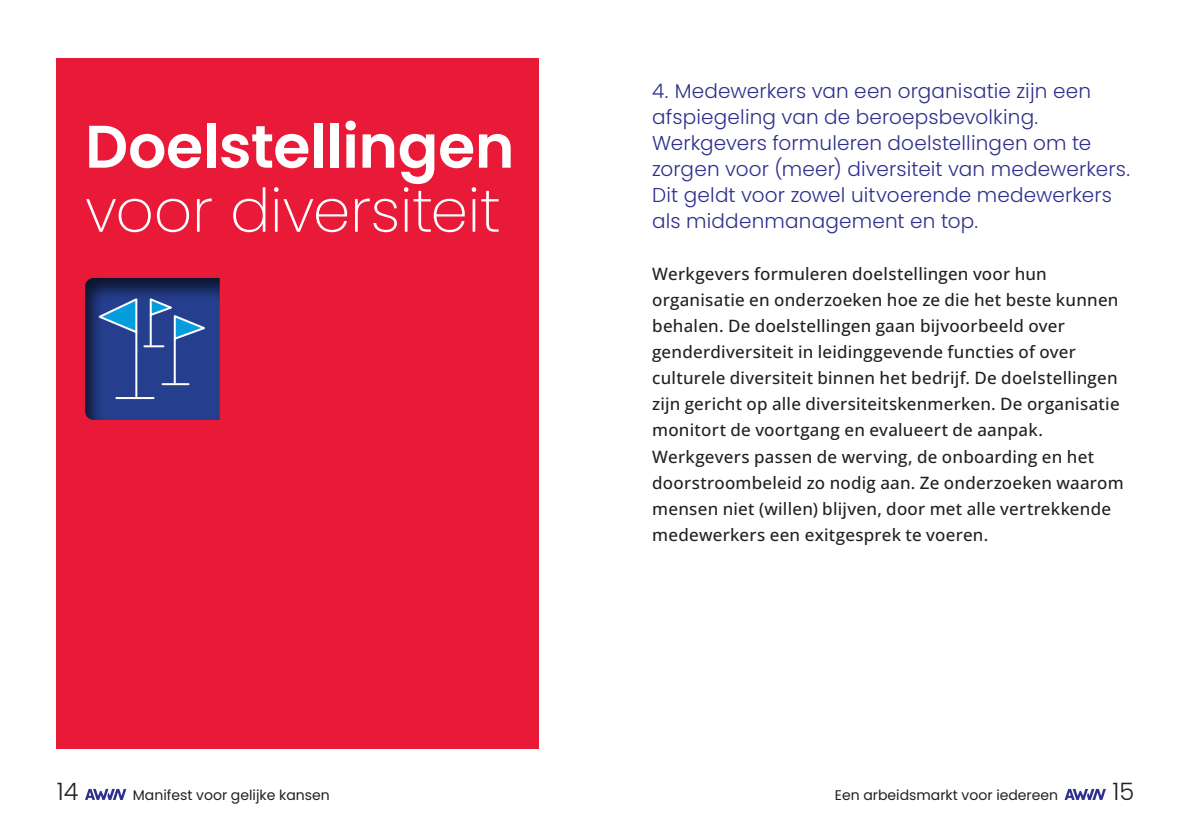
<style>
.page{position:relative;width:1191px;height:840px;background:#fff}
.page>*{position:absolute;margin:0;border:0;box-sizing:border-box;transform-origin:0 0}
.t1{font:200 60px/64px "Poppins";letter-spacing:-.005em;color:#fff}
.t2{font:300 24px "Poppins";color:#231f20}
.t3{font:300 20px/26px "Poppins";letter-spacing:.01em;color:#2f308d}
.t4{font:500 17px/26px "Open Sans";letter-spacing:.015em;color:#231f20}
.t5{font:14px "Poppins";color:#231f20}
.s1{font-weight:600}
</style>
<div class="page">
<div style="left:57px;top:58px;width:482px;height:690px;background:#e91938"></div>
<svg style="left:85px;top:788px;width:41px;height:11px"></svg>
<svg style="left:1065px;top:788px;width:40px;height:11px"></svg>
<svg style="left:85px;top:278px;width:135px;height:142px;background:#2c478a"></svg>
<p class="t1" style="left:85px;top:115px;width:431px"><span class="s1">Doelstellingen </span>voor diversiteit</p>
<p class="t3" style="left:652px;top:78px;width:479px">4. Medewerkers van een organisatie zijn een afspiegeling van de beroepsbevolking.<br>Werkgevers formuleren doelstellingen om te zorgen voor (meer) diversiteit van medewerkers.<br>Dit geldt voor zowel uitvoerende medewerkers als middenmanagement en top.</p>
<p class="t4" style="left:652px;top:260px;width:473px">Werkgevers formuleren doelstellingen voor hun organisatie en onderzoeken hoe ze die het beste kunnen behalen. De doelstellingen gaan bijvoorbeeld over genderdiversiteit in leidinggevende functies of over culturele diversiteit binnen het bedrijf. De doelstellingen zijn gericht op alle diversiteitskenmerken. De organisatie monitort de voortgang en evalueert de aanpak.<br>Werkgevers passen de werving, de onboarding en het doorstroombeleid zo nodig aan. Ze onderzoeken waarom mensen niet (willen) blijven, door met alle vertrekkende medewerkers een exitgesprek te voeren.</p>
<p class="t2" style="left:57px;top:777px;width:23px">14</p>
<p class="t5" style="left:133px;top:786px;width:198px">Manifest voor gelijke kansen</p>
<p class="t5" style="left:835px;top:786px;width:225px">Een arbeidsmarkt voor iedereen</p>
<p class="t2" style="left:1112px;top:777px;width:23px">15</p>
</div>
